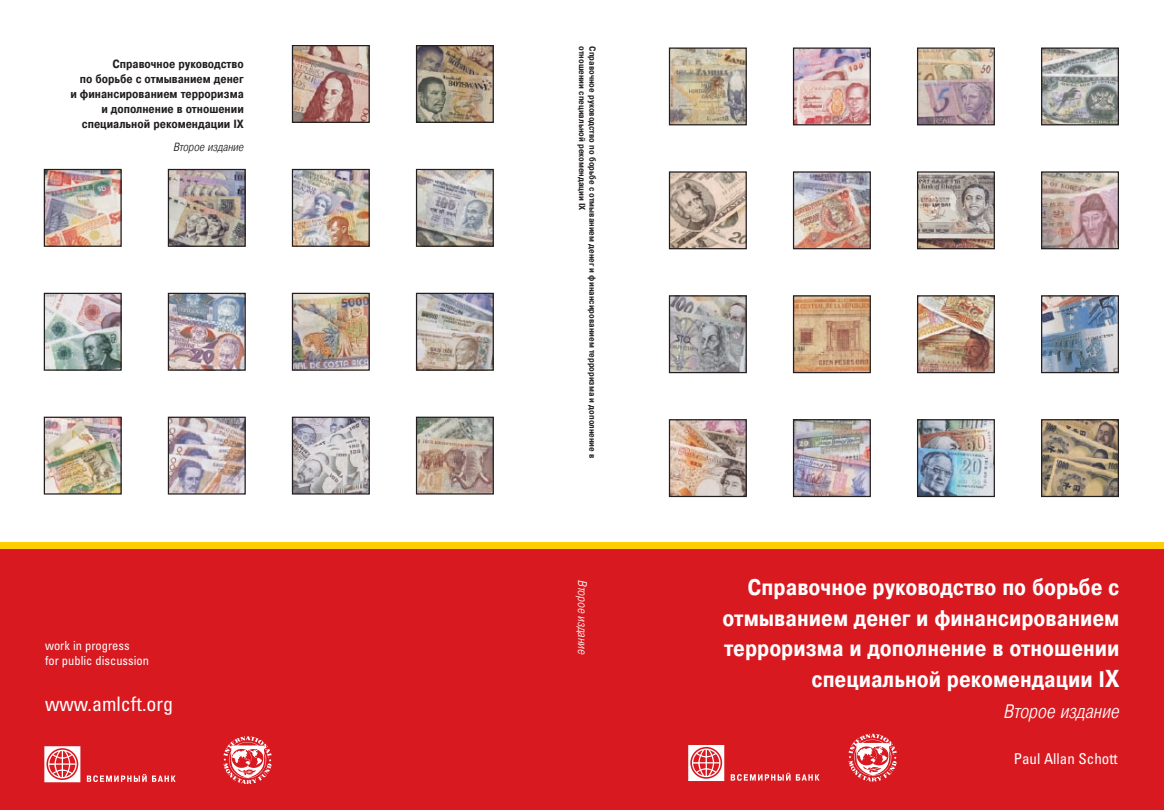
<style>
.page{position:relative;width:1164px;height:810px;background:#fff}
.page>*{position:absolute;margin:0;border:0;box-sizing:border-box;transform-origin:0 0}
.t1{font:700 22.5px/30.9px "Pragmatica Cond";color:#fff;text-align:right}
.t2{font:condensed 20px "Univers";color:#fff}
.t3{font:italic 300 19.5px "Pragmatica Cond";color:#fff}
.t4{font:condensed 15px "Univers";color:#fff}
.t5{font:condensed 12.5px/15px "Univers";color:#fff}
.t6{font:italic 300 12.5px "Pragmatica Cond";letter-spacing:-.005em;color:#fff}
.t7{font:700 11.88px/15px "Pragmatica Cond";color:#231f20;text-align:right}
.t8{font:italic 300 11.88px "Pragmatica Cond";color:#231f20}
.t9{font:700 8.75px "Pragmatica Cond";color:#231f20}
.s1{font-size:24.5px}
</style>
<div class="page">
<div style="left:0;top:549px;width:1164px;height:261px;background:#d81920"></div>
<div style="left:0;top:542px;width:1164px;height:7px;background:#fecd03"></div>
<img style="left:294px;top:47px;width:74px;height:74px">
<div style="left:292px;top:45px;width:78px;height:78px;border:1px solid #231f20"></div>
<img style="left:418px;top:47px;width:74px;height:74px">
<div style="left:416px;top:45px;width:78px;height:78px;border:1px solid #231f20"></div>
<img style="left:46px;top:171px;width:74px;height:74px">
<div style="left:44px;top:169px;width:78px;height:78px;border:1px solid #231f20"></div>
<img style="left:170px;top:171px;width:74px;height:74px">
<div style="left:168px;top:169px;width:78px;height:78px;border:1px solid #231f20"></div>
<img style="left:294px;top:171px;width:74px;height:74px">
<div style="left:292px;top:169px;width:78px;height:78px;border:1px solid #231f20"></div>
<img style="left:418px;top:171px;width:74px;height:74px">
<div style="left:416px;top:169px;width:78px;height:78px;border:1px solid #231f20"></div>
<img style="left:46px;top:295px;width:74px;height:74px">
<div style="left:44px;top:293px;width:78px;height:78px;border:1px solid #231f20"></div>
<img style="left:170px;top:295px;width:74px;height:74px">
<div style="left:168px;top:293px;width:78px;height:78px;border:1px solid #231f20"></div>
<img style="left:294px;top:295px;width:74px;height:74px">
<div style="left:292px;top:293px;width:78px;height:78px;border:1px solid #231f20"></div>
<img style="left:418px;top:295px;width:74px;height:74px">
<div style="left:416px;top:293px;width:78px;height:78px;border:1px solid #231f20"></div>
<img style="left:46px;top:419px;width:74px;height:74px">
<div style="left:44px;top:417px;width:78px;height:78px;border:1px solid #231f20"></div>
<img style="left:170px;top:419px;width:74px;height:74px">
<div style="left:168px;top:417px;width:78px;height:78px;border:1px solid #231f20"></div>
<img style="left:294px;top:419px;width:74px;height:74px">
<div style="left:292px;top:417px;width:78px;height:78px;border:1px solid #231f20"></div>
<img style="left:418px;top:419px;width:74px;height:74px">
<div style="left:416px;top:417px;width:78px;height:78px;border:1px solid #231f20"></div>
<svg style="left:223px;top:736px;width:49px;height:48px"></svg>
<svg style="left:44px;top:746px;width:36px;height:36px"></svg>
<svg style="left:87px;top:774px;width:89px;height:8px"></svg>
<img style="left:671px;top:50px;width:74px;height:73px">
<div style="left:669px;top:48px;width:78px;height:77px;border:1px solid #231f20"></div>
<img style="left:795px;top:50px;width:74px;height:73px">
<div style="left:793px;top:48px;width:78px;height:77px;border:1px solid #231f20"></div>
<img style="left:919px;top:50px;width:74px;height:73px">
<div style="left:917px;top:48px;width:78px;height:77px;border:1px solid #231f20"></div>
<img style="left:1043px;top:50px;width:74px;height:73px">
<div style="left:1041px;top:48px;width:78px;height:77px;border:1px solid #231f20"></div>
<img style="left:671px;top:173px;width:74px;height:74px">
<div style="left:669px;top:171px;width:78px;height:78px;border:1px solid #231f20"></div>
<img style="left:795px;top:173px;width:74px;height:74px">
<div style="left:793px;top:171px;width:78px;height:78px;border:1px solid #231f20"></div>
<img style="left:919px;top:173px;width:74px;height:74px">
<div style="left:917px;top:171px;width:78px;height:78px;border:1px solid #231f20"></div>
<img style="left:1043px;top:173px;width:74px;height:74px">
<div style="left:1041px;top:171px;width:78px;height:78px;border:1px solid #231f20"></div>
<img style="left:671px;top:297px;width:74px;height:74px">
<div style="left:669px;top:295px;width:78px;height:78px;border:1px solid #231f20"></div>
<img style="left:795px;top:297px;width:74px;height:74px">
<div style="left:793px;top:295px;width:78px;height:78px;border:1px solid #231f20"></div>
<img style="left:919px;top:297px;width:74px;height:74px">
<div style="left:917px;top:295px;width:78px;height:78px;border:1px solid #231f20"></div>
<img style="left:1043px;top:297px;width:74px;height:74px">
<div style="left:1041px;top:295px;width:78px;height:78px;border:1px solid #231f20"></div>
<img style="left:671px;top:421px;width:74px;height:74px">
<div style="left:669px;top:419px;width:78px;height:78px;border:1px solid #231f20"></div>
<img style="left:795px;top:421px;width:74px;height:74px">
<div style="left:793px;top:419px;width:78px;height:78px;border:1px solid #231f20"></div>
<img style="left:919px;top:421px;width:74px;height:74px">
<div style="left:917px;top:419px;width:78px;height:78px;border:1px solid #231f20"></div>
<img style="left:1043px;top:421px;width:74px;height:74px">
<div style="left:1041px;top:419px;width:78px;height:78px;border:1px solid #231f20"></div>
<svg style="left:848px;top:734px;width:48px;height:47px"></svg>
<svg style="left:688px;top:745px;width:36px;height:36px"></svg>
<svg style="left:731px;top:773px;width:59px;height:8px"></svg>
<svg style="left:796px;top:774px;width:23px;height:7px"></svg>
<p class="t7" style="left:70px;top:57px;width:175px">Справочное руководство<br>по борьбе с отмыванием денег и финансированием терроризма и дополнение в отношении специальной рекомендации IХ</p>
<p class="t8" style="left:173px;top:140px;width:72px">Второе издание</p>
<p class="t5" style="left:45px;top:637px;width:105px">work in progress<br>for public discussion</p>
<p class="t2" style="left:45px;top:691px;width:130px">www.amlcft.org</p>
<p class="t9" style="left:587px;top:46px;width:166px;rotate:90deg">отношении специальной рекомендации IХ</p>
<p class="t9" style="left:598px;top:46px;width:414px;rotate:90deg">Справочное руководство по борьбе с отмыванием денег и финансированием терроризма и дополнение в</p>
<p class="t6" style="left:590px;top:580px;width:76px;rotate:90deg">Второе издание</p>
<p class="t1" style="left:722px;top:573px;width:398px">Справочное руководство по борьбе с отмыванием денег и финансированием терроризма и дополнение в отношении специальной рекомендации I<span class="s1">Х</span></p>
<p class="t3" style="left:1004px;top:700px;width:117px">Второе издание</p>
<p class="t4" style="left:1013px;top:749px;width:105px">Paul Allan Schott</p>
</div>
